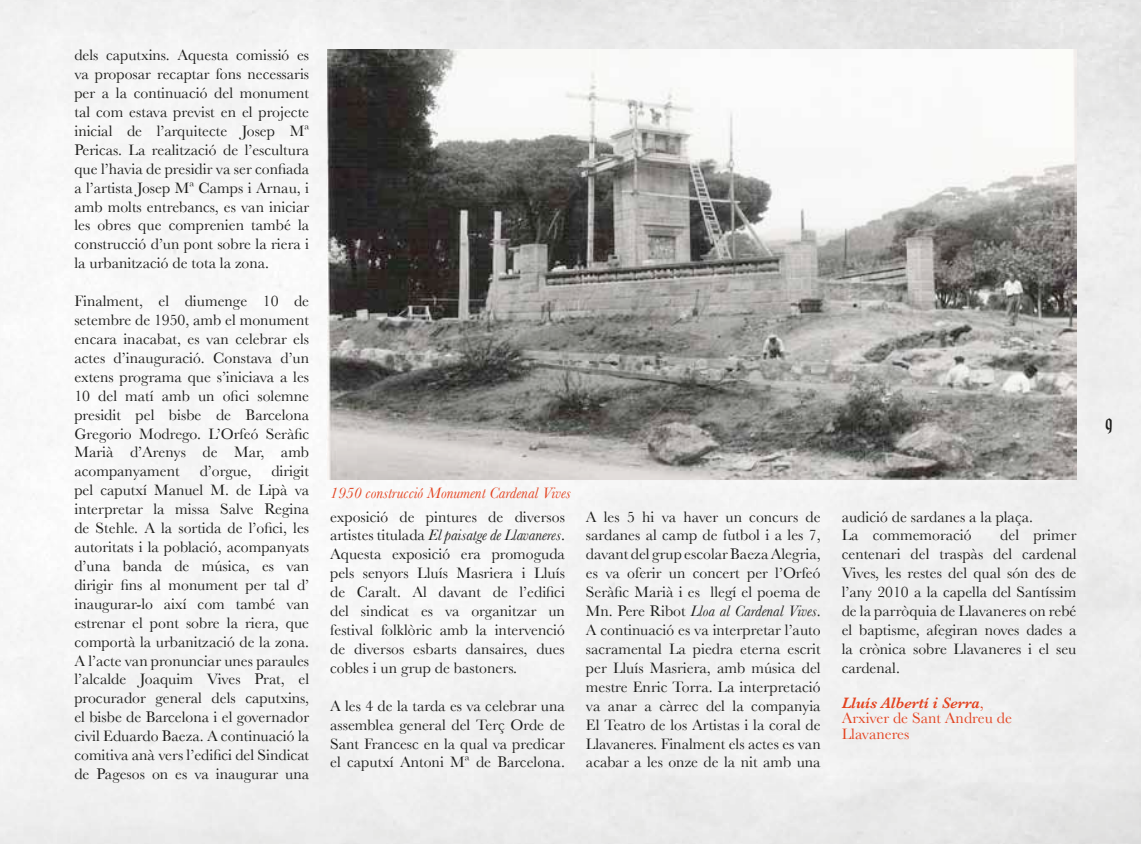
<style>
.page{position:relative;width:1141px;height:844px;background:#fff}
.page>*{position:absolute;margin:0;border:0;box-sizing:border-box;transform-origin:0 0}
.t1{font:21px "Goudy Text MT Std";color:#1d1d1b}
.t2{font:15.75px/18.9px "Baskerville";color:#1d1d1b;text-align:justify}
.t3{font:15.75px/15.8px "Baskerville";color:#e3421f}
.t4{font:italic 15.75px "Baskerville";color:#e3421f}
.s1{font-style:italic}
.s2{font-weight:600;font-style:italic}
</style>
<div class="page">
<img style="left:0;top:0;width:1141px;height:843px">
<img style="left:327px;top:50px;width:749px;height:429px">
<p class="t2" style="left:74px;top:45px;width:236px">dels caputxins. Aquesta comissió es va proposar recaptar fons necessaris per a la continuació del monument tal com estava previst en el projecte inicial de l’arquitecte Josep Mª Pericas. La realització de l’escultura que l’havia de presidir va ser confiada a l’artista Josep Mª Camps i Arnau, i amb molts entrebancs, es van iniciar les obres que comprenien també la construcció d’un pont sobre la riera i la urbanització de tota la zona.</p>
<p class="t2" style="left:74px;top:291px;width:236px">Finalment, el diumenge 10 de setembre de 1950, amb el monument encara inacabat, es van celebrar els actes d’inauguració. Constava d’un extens programa que s’iniciava a les 10 del matí amb un ofici solemne presidit pel bisbe de Barcelona Gregorio Modrego. L’Orfeó Seràfic Marià d’Arenys de Mar, amb acompanyament</p>
<p class="t2" style="left:74px;top:461px;width:236px;text-indent:197px">dirigit pel caputxí Manuel M. de Lipà va interpretar la missa Salve Regina de Stehle. A la sortida de l’ofici, les autoritats i la població, acompanyats d’una banda de música, es van dirigir fins al monument per tal d’ inaugurar-lo així com també van estrenar el pont sobre la riera, que comportà la urbanització de la zona.<br>A l’acte van pronunciar unes paraules l’alcalde Joaquim Vives Prat, el procurador general dels caputxins, el bisbe de Barcelona i el governador civil Eduardo Baeza. A continuació la comitiva anà vers l’edifici del Sindicat de Pagesos on es va inaugurar una</p>
<p class="t2" style="left:200px;top:461px;width:53px">d’orgue,</p>
<p class="t4" style="left:330px;top:484px;width:242px">1950 construcció Monument Cardenal Vives</p>
<p class="t2" style="left:330px;top:506px;width:236px">exposició de pintures de diversos artistes titulada <span class="s1">El paisatge de Llavaneres</span>.<br>Aquesta exposició era promoguda pels senyors Lluís Masriera i Lluís de Caralt. Al davant de l’edifici del sindicat es va organitzar un festival folklòric amb la intervenció de diversos esbarts dansaires, dues cobles i un grup de bastoners.</p>
<p class="t2" style="left:330px;top:695px;width:236px">A les 4 de la tarda es va celebrar una assemblea general del Terç Orde de Sant Francesc en la qual va predicar el caputxí Antoni Mª de Barcelona.</p>
<p class="t2" style="left:586px;top:506px;width:236px">A les 5 hi va haver un concurs de sardanes al camp de futbol i a les 7, davant del grup escolar Baeza Alegria, es va oferir un concert per l’Orfeó Seràfic Marià i es llegí el poema de Mn. Pere Ribot <span class="s1">Lloa al Cardenal Vives</span>.<br>A continuació es va interpretar l’auto sacramental La piedra eterna escrit per Lluís Masriera, amb música del mestre Enric Torra. La interpretació va anar a càrrec del la companyia El Teatro de los Artistas i la coral de Llavaneres. Finalment els actes es van acabar a les onze de la nit amb una</p>
<p class="t2" style="left:842px;top:506px;width:193px">audició de sardanes a la plaça.<br>La commemoració</p>
<p class="t2" style="left:842px;top:525px;width:236px;text-indent:159px">del primer centenari del traspàs del cardenal Vives, les restes del qual són des de l’any 2010 a la capella del Santíssim de la parròquia de Llavaneres on rebé el baptisme, afegiran noves dades a la crònica sobre Llavaneres i el seu cardenal.</p>
<p class="t3" style="left:842px;top:694px;width:172px"><span class="s2">Lluís Albertí i Serra</span>,<br>Arxiver de Sant Andreu de<br>Llavaneres</p>
<h1 class="t1" style="left:1105px;top:410px;width:8px">9</h1>
</div>
